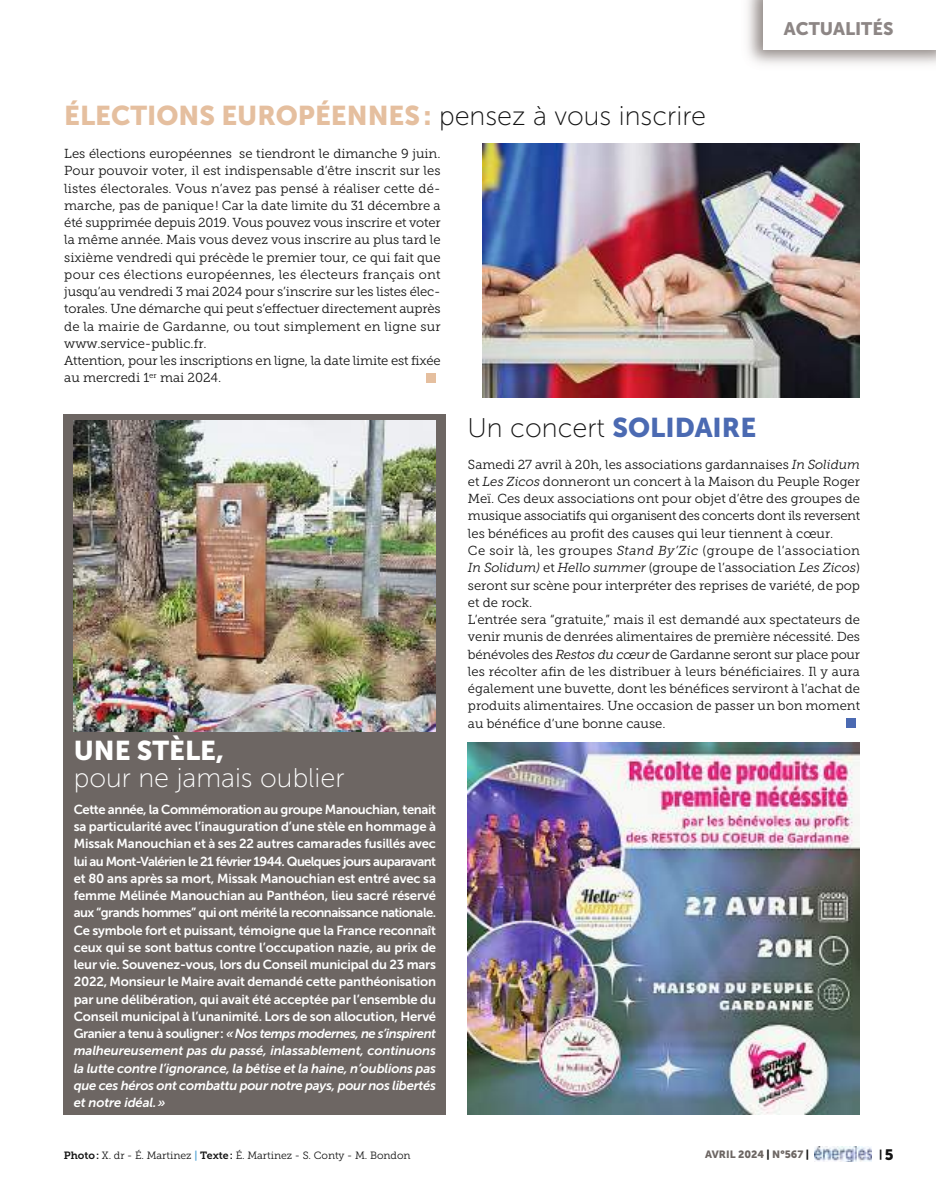
<style>
.page{position:relative;width:936px;height:1191px;background:#fff}
.page>*{position:absolute;margin:0;border:0;box-sizing:border-box;transform-origin:0 0}
.t1{font:27px "Museo Sans 900";color:#e5bf9f}
.t2{font:27px "Museo Sans 100";color:#fff}
.t3{font:27px "Museo Sans 100";color:#131313}
.t4{font:27px "Museo Sans 900";color:#fff}
.t5{font:18.9px "Museo Sans 900";color:#e5bf9f;scale:2.86 1}
.t6{font:18.9px "Museo Sans 900";color:#4b6ab2;scale:2.86 1}
.t7{font:18px "Museo Sans 900";color:#8d8685}
.t8{font:13.05px/17.2px "Museo Slab 300";color:#131313}
.t9{font:13.05px/17.2px "Museo Sans 700";letter-spacing:-.015em;color:#fff;text-align:justify}
.t10{font:10.5px "Museo Slab 300";color:#131313}
.t11{font:10.5px "Museo Sans 900";color:#6d6663}
.t12{font:10.5px "Museo Sans 900";color:#131313}
.s1{font-family:"Museo Sans 100";color:#131313}
.s2{font-style:italic}
.s3{font-family:"Museo Slab 700"}
.s4{font-family:"Museo Sans 700";color:#5aa7d6}
.s5{font-family:"Museo Sans 900";color:#4b6ab2}
.s6{color:#131313}
.s7{font-size:15px}
</style>
<div class="page">
<img style="left:482px;top:143px;width:377px;height:255px">
<img style="left:468px;top:742px;width:391px;height:372px">
<img style="left:814px;top:1146px;width:57px;height:16px">
<div style="left:64px;top:414px;width:382px;height:700px;background:#6d6663"></div>
<img style="left:73px;top:420px;width:363px;height:311px">
<h1 class="t1" style="left:64px;top:100px;width:643px">ÉLECTIONS EUROPÉENNES : <span class="s1">pensez à vous inscrire</span></h1>
<p class="t8" style="left:64px;top:146px;width:378px">Les élections européennes se tiendront le dimanche 9 juin.<br>Pour pouvoir voter, il est indispensable d’être inscrit sur les listes électorales. Vous n’avez pas pensé à réaliser cette dé - marche, pas de panique ! Car la date limite du 31 décembre a été supprimée depuis 2019. Vous pouvez vous inscrire et voter la même année. Mais vous devez vous inscrire au plus tard le sixième vendredi qui précède le premier tour, ce qui fait que pour ces élections européennes, les électeurs français ont jusqu’au vendredi 3 mai 2024 pour s’inscrire sur les listes élec&shy;torales. Une démarche qui peut s’effectuer directement auprès de la mairie de Gardanne, ou tout simplement en ligne sur www.service-public.fr.<br>Attention, pour les inscriptions en ligne, la date limite est fixée au mercredi 1<sup>er</sup> mai 2024.</p>
<h2 class="t5" style="left:423px;top:365px;width:7px">ı</h2>
<h3 class="t7" style="left:783px;top:18px;width:111px">ACTUALITÉS</h3>
<h1 class="t4" style="left:74px;top:734px;width:152px">UNE STÈLE,</h1>
<h1 class="t2" style="left:74px;top:768px;width:272px">pour ne jamais oublier</h1>
<p class="t9" style="left:74px;top:802px;width:364px">Cette année, la Commémoration au groupe Manouchian, tenait sa particularité avec l’inauguration d’une stèle en hommage à Missak Manouchian et à ses 22 autres camarades fusillés avec lui au Mont-Valérien le 21 février 1944. Quelques jours auparavant et 80 ans après sa mort, Missak Manouchian est entré avec sa femme Mélinée Manouchian au Panthéon, lieu sacré réservé aux “grands hommes” qui ont mérité la reconnaissance nationale.<br>Ce symbole fort et puissant, témoigne que la France reconnaît ceux qui se sont battus contre l’occupa tion nazie, au prix de leur vie. Souvenez-vous, lors du Conseil municipal du 23 mars 2022, Monsieur le Maire avait demandé cette panthéonisation par une délibération, qui avait été accep tée par l’ensemble du Conseil municipal à l’unanimité. Lors de son allocution, Hervé Granier a tenu à souligner : <span class="s2">« Nos temps modernes, ne s’inspirent malheureusement pas du passé, inlassablement, continuons la lutte contre l’igno rance, la bêtise et la haine, n’oublions pas que ces héros ont combattu pour notre pays, pour nos libertés et notre idéal. »</span></p>
<p class="t10" style="left:64px;top:1151px;width:348px"><span class="s3">Photo:</span> X. dr - É. Martinez <span class="s4">|</span> <span class="s3">Texte:</span> É. Martinez - S. Conty - M. Bondon</p>
<h1 class="t3" style="left:467px;top:418px;width:290px">Un concert <span class="s5">SOLIDAIRE</span></h1>
<p class="t8" style="left:468px;top:457px;width:393px">Samedi 27 avril à 20h, les associations gardannaises <span class="s2">In Solidum </span>et <span class="s2">Les Zicos</span> donneront un concert à la Maison du Peuple Roger Meï. Ces deux associations ont pour objet d’être des groupes de musique associatifs qui organisent des concerts dont ils reversent les bénéfices au profit des causes qui leur tiennent à cœur.<br>Ce soir là, les groupes <span class="s2">Stand By’Zic</span> (groupe de l’association <span class="s2">In Solidum)</span> et <span class="s2">Hello summer</span> (groupe de l’association <span class="s2">Les Zicos</span>) seront sur scène pour interpréter des reprises de variété, de pop et de rock.<br>L’entrée sera “gratuite,” mais il est demandé aux spectateurs de venir munis de denrées alimentaires de première nécessité. Des bénévoles des <span class="s2">Restos du cœur</span> de Gardanne seront sur place pour les récolter afin de les distribuer à leurs bénéficiaires. Il y aura également une buvette, dont les bénéfices serviront à l’achat de produits alimentaires. Une occasion de passer un bon moment au bénéfice d’une bonne cause.</p>
<h2 class="t6" style="left:842px;top:710px;width:7px">ı</h2>
<p class="t11" style="left:705px;top:1148px;width:105px">AVRIL 2024 <span class="s6">|</span> N°567 <span class="s6">|</span></p>
<p class="t12" style="left:878px;top:1148px;width:16px">| <span class="s7">5</span></p>
</div>
